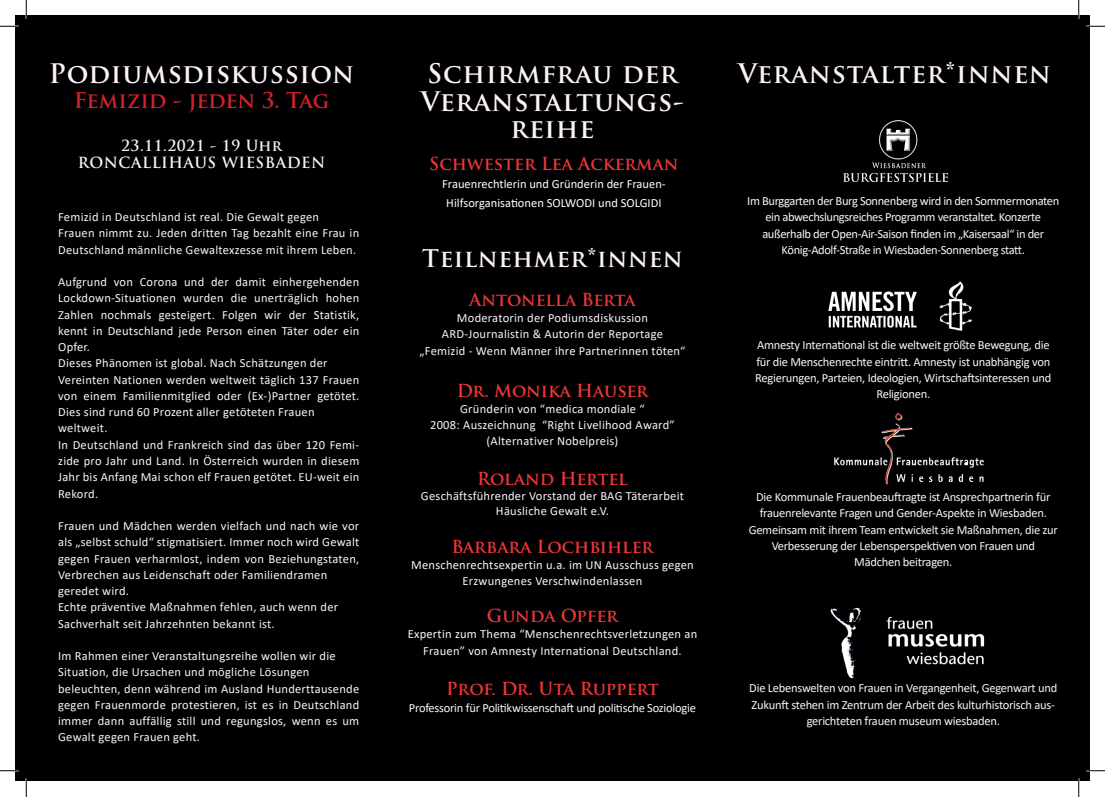
<style>
.page{position:relative;width:1105px;height:797px;background:#fff}
.page>*{position:absolute;margin:0;border:0;box-sizing:border-box;transform-origin:0 0}
.t1{font:700 26.25px "Trajan Pro";letter-spacing:.03em;color:#fdf3f5}
.t2{font:700 23.75px "Trajan Pro";letter-spacing:.03em;color:#fdf3f5}
.t3{font:700 21.25px "Trajan Pro";color:#d1232a}
.Namen{font:700 17.5px "Trajan Pro";color:#ee3635}
.t4{font:700 15px "Trajan Pro";letter-spacing:.03em;color:#fdf3f5}
.Teilnehmer_Beschreib{font:12.5px/16.2px "Calibri";letter-spacing:.01em;color:#fdf3f5;text-align:justify}
.Teilnehmer_Beschreib-2{font:12.5px/16.2px "Calibri";letter-spacing:-.02em;color:#fdf3f5;text-align:center}
.Teilnehmer_Beschreib-3{font:12.5px/16.2px "Calibri";letter-spacing:-.03em;color:#fdf3f5;text-align:center}
.Namen-2{font:12.5px "Calibri";color:#fff}
</style>
<div class="page">
<div style="left:704px;top:16px;width:385px;height:765px;background:#000003"></div>
<div style="left:16px;top:16px;width:712px;height:765px;background:#000003"></div>
<img style="left:843px;top:120px;width:105px;height:62px">
<img style="left:828px;top:281px;width:145px;height:50px">
<img style="left:834px;top:413px;width:150px;height:72px">
<img style="left:830px;top:607px;width:155px;height:71px">
<svg style="left:0;top:25px;width:19px;height:2px"></svg>
<svg style="left:1086px;top:25px;width:19px;height:2px"></svg>
<svg style="left:0;top:770px;width:19px;height:1px"></svg>
<svg style="left:1086px;top:770px;width:19px;height:1px"></svg>
<svg style="left:25px;top:0;width:2px;height:19px"></svg>
<svg style="left:25px;top:778px;width:2px;height:19px"></svg>
<svg style="left:1078px;top:0;width:1px;height:19px"></svg>
<svg style="left:1078px;top:778px;width:1px;height:19px"></svg>
<p class="t1" style="left:49px;top:57px;width:307px">Podiumsdiskussion</p>
<p class="t3" style="left:74px;top:87px;width:257px">Femizid - jeden 3. Tag</p>
<p class="t4" style="left:121px;top:136px;width:162px">23.11.2021 - 19 Uhr</p>
<p class="t4" style="left:78px;top:154px;width:249px">RONCALLIHAUS WIESBADEN</p>
<p class="Teilnehmer_Beschreib" style="left:58px;top:208px;width:263px">Femizid in Deutschland ist real. Die Gewalt gegen</p>
<p class="Teilnehmer_Beschreib" style="left:58px;top:225px;width:303px">Frauen nimmt zu. Jeden dritten Tag bezahlt eine Frau in<br>Deutschland männliche Gewaltexzesse mit ihrem Leben.</p>
<p class="Teilnehmer_Beschreib" style="left:58px;top:273px;width:303px">Aufgrund von Corona und der damit einhergehenden Lockdown-Situationen wurden die unerträglich hohen Zahlen nochmals gesteigert. Folgen wir der Statistik, kennt in Deutschland jede Person einen Täter oder ein Opfer.</p>
<p class="Teilnehmer_Beschreib" style="left:58px;top:355px;width:271px">Dieses Phänomen ist global. Nach Schätzungen der</p>
<p class="Teilnehmer_Beschreib" style="left:58px;top:371px;width:303px">Vereinten Nationen werden weltweit täglich 137 Frauen von einem Familienmitglied oder (Ex-)Partner getötet.<br>Dies sind rund 60 Prozent aller getöteten Frauen</p>
<p class="Teilnehmer_Beschreib" style="left:58px;top:420px;width:51px">weltweit.</p>
<p class="Teilnehmer_Beschreib" style="left:58px;top:436px;width:303px">In Deutschland und Frankreich sind das über 120 Femi&shy;zide pro Jahr und Land. In Österreich wurden in diesem Jahr bis Anfang Mai schon elf Frauen getötet. EU-weit ein Rekord.</p>
<p class="Teilnehmer_Beschreib" style="left:58px;top:517px;width:303px">Frauen und Mädchen werden vielfach und nach wie vor als „selbst schuld“ stigmatisiert. Immer noch wird Gewalt gegen Frauen verharmlost, indem von Beziehungstaten, Verbrechen aus Leidenschaft oder Familiendramen</p>
<p class="Teilnehmer_Beschreib" style="left:58px;top:582px;width:72px">geredet wird.</p>
<p class="Teilnehmer_Beschreib" style="left:58px;top:598px;width:282px">Echte präventive Maßnahmen fehlen, auch wenn der</p>
<p class="Teilnehmer_Beschreib" style="left:58px;top:615px;width:218px">Sachverhalt seit Jahrzehnten bekannt ist.</p>
<p class="Teilnehmer_Beschreib" style="left:58px;top:647px;width:279px">Im Rahmen einer Veranstaltungsreihe wollen wir die</p>
<p class="Teilnehmer_Beschreib" style="left:58px;top:663px;width:253px">Situation, die Ursachen und mögliche Lösungen</p>
<p class="Teilnehmer_Beschreib" style="left:58px;top:680px;width:303px">beleuchten, denn während im Ausland Hunderttausende gegen Frauenmorde protestieren, ist es in Deutschland immer dann auffällig still und regungslos, wenn es um Gewalt gegen Frauen geht.</p>
<p class="t1" style="left:427px;top:57px;width:252px">Schirmfrau der</p>
<p class="t1" style="left:421px;top:85px;width:265px">Veranstaltungs-</p>
<p class="t1" style="left:510px;top:112px;width:86px">reihe</p>
<p class="Namen" style="left:429px;top:152px;width:251px">Schwester Lea Ackerman</p>
<p class="Namen-2" style="left:442px;top:175px;width:225px">Frauenrechtlerin und Gründerin der Frauen-</p>
<p class="Namen-2" style="left:446px;top:194px;width:217px">Hilfsorganisationen SOLWODI und SOLGIDI</p>
<p class="t2" style="left:422px;top:244px;width:262px">Teilnehmer*innen</p>
<p class="Namen" style="left:469px;top:288px;width:168px">Antonella Berta</p>
<p class="Teilnehmer_Beschreib" style="left:457px;top:309px;width:193px">Moderatorin der Podiumsdiskussion</p>
<p class="Teilnehmer_Beschreib" style="left:442px;top:326px;width:222px">ARD-Journalistin &amp; Autorin der Reportage</p>
<p class="Teilnehmer_Beschreib" style="left:419px;top:342px;width:267px">„Femizid - Wenn Männer ihre Partnerinnen töten“</p>
<p class="Namen" style="left:457px;top:379px;width:193px">Dr. Monika Hauser</p>
<p class="Teilnehmer_Beschreib" style="left:460px;top:400px;width:186px">Gründerin von “medica mondiale “</p>
<p class="Teilnehmer_Beschreib" style="left:430px;top:416px;width:246px">2008: Auszeichnung “Right Livelihood Award”</p>
<p class="Teilnehmer_Beschreib" style="left:487px;top:433px;width:133px">(Alternativer Nobelpreis)</p>
<p class="Namen" style="left:477px;top:468px;width:152px">Roland Hertel</p>
<p class="Teilnehmer_Beschreib" style="left:421px;top:487px;width:265px">Geschäftsführender Vorstand der BAG Täterarbeit</p>
<p class="Teilnehmer_Beschreib" style="left:496px;top:502px;width:114px">Häusliche Gewalt e.V.</p>
<p class="Namen" style="left:451px;top:535px;width:204px">Barbara Lochbihler</p>
<p class="Teilnehmer_Beschreib" style="left:411px;top:556px;width:284px">Menschenrechtsexpertin u.a. im UN Ausschuss gegen</p>
<p class="Teilnehmer_Beschreib" style="left:463px;top:572px;width:181px">Erzwungenes Verschwindenlassen</p>
<p class="Namen" style="left:487px;top:605px;width:133px">Gunda Opfer</p>
<p class="Teilnehmer_Beschreib" style="left:408px;top:625px;width:291px;text-align:center">Expertin zum Thema “Menschenrechtsverletzungen an<br>Frauen” von Amnesty International Deutschland.</p>
<p class="Namen" style="left:446px;top:678px;width:214px">Prof. Dr. Uta Ruppert</p>
<p class="Teilnehmer_Beschreib-2" style="left:409px;top:699px;width:289px">Professorin für Politikwissenschaft und politische Soziologie</p>
<p class="t1" style="left:738px;top:57px;width:314px">Veranstalter*innen</p>
<p class="Teilnehmer_Beschreib-3" style="left:747px;top:192px;width:314px">Im Burggarten der Burg Sonnenberg wird in den Sommermonaten ein abwechslungsreiches Programm veranstaltet. Konzerte</p>
<p class="Teilnehmer_Beschreib-3" style="left:762px;top:225px;width:283px">außerhalb der Open-Air-Saison finden im „Kaisersaal“ in der</p>
<p class="Teilnehmer_Beschreib-3" style="left:782px;top:241px;width:245px">König-Adolf-Straße in Wiesbaden-Sonnenberg statt.</p>
<p class="Teilnehmer_Beschreib-2" style="left:755px;top:337px;width:297px">Amnesty International ist die weltweit größte Bewegung, die für die Menschenrechte eintritt. Amnesty ist unabhängig von Regierungen, Parteien, Ideologien, Wirtschaftsinteressen und Religionen.</p>
<p class="Teilnehmer_Beschreib-2" style="left:749px;top:488px;width:311px">Die Kommunale Frauenbeauftragte ist Ansprechpartnerin für frauenrelevante Fragen und Gender-Aspekte in Wiesbaden.<br>Gemeinsam mit ihrem Team entwickelt sie Maßnahmen, die zur Verbesserung der Lebensperspektiven von Frauen und</p>
<p class="Teilnehmer_Beschreib-2" style="left:854px;top:553px;width:100px">Mädchen beitragen.</p>
<p class="Teilnehmer_Beschreib-2" style="left:749px;top:679px;width:309px">Die Lebenswelten von Frauen in Vergangenheit, Gegenwart und<br>Zukunft stehen im Zentrum der Arbeit des kulturhistorisch aus&shy;gerichteten frauen museum wiesbaden.</p>
</div>
